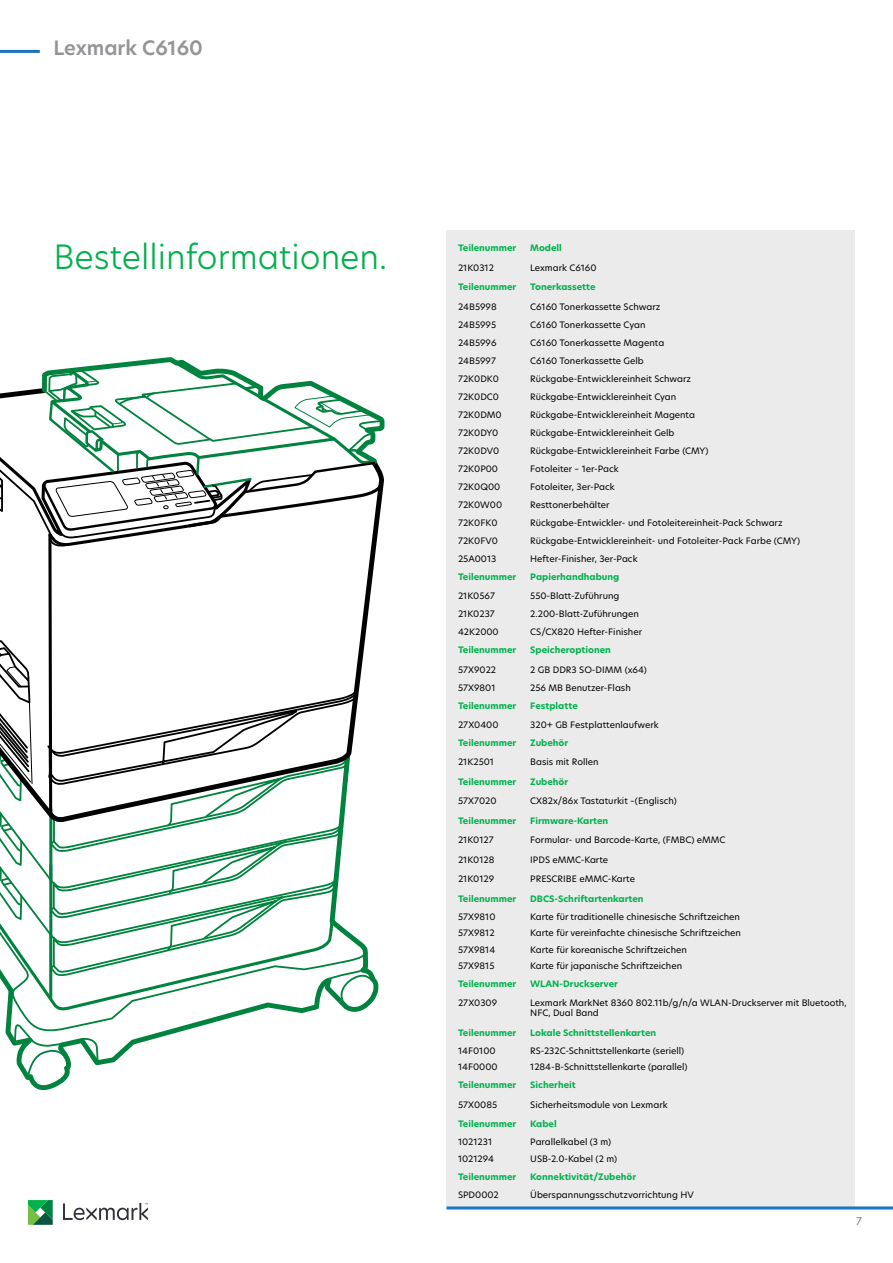
<style>
.page{position:relative;width:893px;height:1263px;background:#fff}
.page>*{position:absolute;margin:0;border:0;box-sizing:border-box;transform-origin:0 0}
.t1{font:300 33px "TP Hero";color:#00b14c}
.t2{font:600 19.5px "TP Hero";color:#939598}
.t3{font:10.5px "TP Hero";color:#7e7e85}
.t4{font:8.7px/9.8px "TP Hero";color:#000}
.t5{font:700 8.7px "TP Hero";color:#00b14c}
</style>
<div class="page">
<div style="left:446px;top:230px;width:409px;height:976px;background:#ecebec"></div>
<hr style="left:446px;top:1206px;width:447px;height:3px;background:#1c75bc">
<svg style="left:63px;top:1203px;width:85px;height:17px"></svg>
<svg style="left:28px;top:1200px;width:25px;height:25px"></svg>
<svg style="left:0;top:945px;width:379px;height:146px"></svg>
<svg style="left:0;top:842px;width:46px;height:103px"></svg>
<svg style="left:0;top:827px;width:23px;height:95px"></svg>
<svg style="left:0;top:547px;width:376px;height:280px"></svg>
<svg style="left:0;top:547px;width:256px;height:267px"></svg>
<svg style="left:46px;top:689px;width:328px;height:315px"></svg>
<svg style="left:0;top:638px;width:33px;height:165px"></svg>
<svg style="left:0;top:357px;width:385px;height:190px"></svg>
<hr style="left:0;top:50px;width:40px;height:3px;background:#1c75bc">
<h2 class="t2" style="left:53px;top:35px;width:151px">Lexmark C6160</h2>
<h1 class="t1" style="left:53px;top:234px;width:335px">Bestellinformationen.</h1>
<p class="t5" style="left:458px;top:242px;width:60px">Teilenummer</p>
<p class="t5" style="left:530px;top:242px;width:33px">Modell</p>
<p class="t4" style="left:458px;top:262px;width:37px">21K0312</p>
<p class="t4" style="left:530px;top:262px;width:68px">Lexmark C6160</p>
<p class="t5" style="left:458px;top:281px;width:60px">Teilenummer</p>
<p class="t5" style="left:530px;top:281px;width:67px">Tonerkassette</p>
<p class="t4" style="left:458px;top:301px;width:40px">24B5998</p>
<p class="t4" style="left:530px;top:301px;width:132px">C6160 Tonerkassette Schwarz</p>
<p class="t4" style="left:458px;top:319px;width:40px">24B5995</p>
<p class="t4" style="left:530px;top:319px;width:117px">C6160 Tonerkassette Cyan</p>
<p class="t4" style="left:458px;top:337px;width:40px">24B5996</p>
<p class="t4" style="left:530px;top:337px;width:136px">C6160 Tonerkassette Magenta</p>
<p class="t4" style="left:458px;top:355px;width:39px">24B5997</p>
<p class="t4" style="left:530px;top:355px;width:115px">C6160 Tonerkassette Gelb</p>
<p class="t4" style="left:458px;top:373px;width:42px">72K0DK0</p>
<p class="t4" style="left:530px;top:373px;width:162px">Rückgabe-Entwicklereinheit Schwarz</p>
<p class="t4" style="left:458px;top:391px;width:43px">72K0DC0</p>
<p class="t4" style="left:530px;top:391px;width:147px">Rückgabe-Entwicklereinheit Cyan</p>
<p class="t4" style="left:458px;top:409px;width:45px">72K0DM0</p>
<p class="t4" style="left:530px;top:409px;width:166px">Rückgabe-Entwicklereinheit Magenta</p>
<p class="t4" style="left:458px;top:427px;width:42px">72K0DY0</p>
<p class="t4" style="left:530px;top:427px;width:146px">Rückgabe-Entwicklereinheit Gelb</p>
<p class="t4" style="left:458px;top:445px;width:43px">72K0DV0</p>
<p class="t4" style="left:530px;top:445px;width:180px">Rückgabe-Entwicklereinheit Farbe (CMY)</p>
<p class="t4" style="left:458px;top:463px;width:42px">72K0P00</p>
<p class="t4" style="left:530px;top:463px;width:90px">Fotoleiter – 1er-Pack</p>
<p class="t4" style="left:458px;top:481px;width:44px">72K0Q00</p>
<p class="t4" style="left:530px;top:481px;width:86px">Fotoleiter, 3er-Pack</p>
<p class="t4" style="left:458px;top:499px;width:46px">72K0W00</p>
<p class="t4" style="left:530px;top:499px;width:81px">Resttonerbehälter</p>
<p class="t4" style="left:458px;top:517px;width:41px">72K0FK0</p>
<p class="t4" style="left:530px;top:517px;width:254px">Rückgabe-Entwickler- und Fotoleitereinheit-Pack Schwarz</p>
<p class="t4" style="left:458px;top:535px;width:41px">72K0FV0</p>
<p class="t4" style="left:530px;top:535px;width:271px">Rückgabe-Entwicklereinheit- und Fotoleiter-Pack Farbe (CMY)</p>
<p class="t4" style="left:458px;top:553px;width:40px">25A0013</p>
<p class="t4" style="left:530px;top:553px;width:109px">Hefter-Finisher, 3er-Pack</p>
<p class="t5" style="left:458px;top:570px;width:60px">Teilenummer</p>
<p class="t5" style="left:530px;top:570px;width:91px">Papierhandhabung</p>
<p class="t4" style="left:458px;top:591px;width:39px">21K0567</p>
<p class="t4" style="left:530px;top:591px;width:91px">550-Blatt-Zuführung</p>
<p class="t4" style="left:458px;top:609px;width:38px">21K0237</p>
<p class="t4" style="left:530px;top:609px;width:110px">2.200-Blatt-Zuführungen</p>
<p class="t4" style="left:458px;top:627px;width:42px">42K2000</p>
<p class="t4" style="left:530px;top:627px;width:113px">CS/CX820 Hefter-Finisher</p>
<p class="t5" style="left:458px;top:644px;width:60px">Teilenummer</p>
<p class="t5" style="left:530px;top:644px;width:82px">Speicheroptionen</p>
<p class="t4" style="left:458px;top:664px;width:40px">57X9022</p>
<p class="t4" style="left:530px;top:664px;width:118px">2 GB DDR3 SO-DIMM (x64)</p>
<p class="t4" style="left:458px;top:682px;width:39px">57X9801</p>
<p class="t4" style="left:530px;top:682px;width:102px">256 MB Benutzer-Flash</p>
<p class="t5" style="left:458px;top:699px;width:60px">Teilenummer</p>
<p class="t5" style="left:530px;top:699px;width:49px">Festplatte</p>
<p class="t4" style="left:458px;top:720px;width:42px">27X0400</p>
<p class="t4" style="left:530px;top:720px;width:130px">320+ GB Festplattenlaufwerk</p>
<p class="t5" style="left:458px;top:737px;width:60px">Teilenummer</p>
<p class="t5" style="left:530px;top:737px;width:40px">Zubehör</p>
<p class="t4" style="left:458px;top:757px;width:38px">21K2501</p>
<p class="t4" style="left:530px;top:757px;width:70px">Basis mit Rollen</p>
<p class="t5" style="left:458px;top:776px;width:60px">Teilenummer</p>
<p class="t5" style="left:530px;top:776px;width:40px">Zubehör</p>
<p class="t4" style="left:458px;top:796px;width:40px">57X7020</p>
<p class="t4" style="left:530px;top:796px;width:148px">CX82x/86x Tastaturkit –(Englisch)</p>
<p class="t5" style="left:458px;top:814px;width:60px">Teilenummer</p>
<p class="t5" style="left:530px;top:814px;width:80px">Firmware-Karten</p>
<p class="t4" style="left:458px;top:835px;width:37px">21K0127</p>
<p class="t4" style="left:530px;top:835px;width:197px">Formular- und Barcode-Karte, (FMBC) eMMC</p>
<p class="t4" style="left:458px;top:854px;width:38px">21K0128</p>
<p class="t4" style="left:530px;top:854px;width:79px">IPDS eMMC-Karte</p>
<p class="t4" style="left:458px;top:874px;width:38px">21K0129</p>
<p class="t4" style="left:530px;top:874px;width:106px">PRESCRIBE eMMC-Karte</p>
<p class="t5" style="left:458px;top:892px;width:60px">Teilenummer</p>
<p class="t5" style="left:530px;top:892px;width:115px">DBCS-Schriftartenkarten</p>
<p class="t4" style="left:458px;top:911px;width:39px">57X9810</p>
<p class="t4" style="left:530px;top:911px;width:211px">Karte für traditionelle chinesische Schriftzeichen</p>
<p class="t4" style="left:458px;top:928px;width:38px">57X9812</p>
<p class="t4" style="left:530px;top:928px;width:212px">Karte für vereinfachte chinesische Schriftzeichen</p>
<p class="t4" style="left:458px;top:944px;width:39px">57X9814</p>
<p class="t4" style="left:530px;top:944px;width:158px">Karte für koreanische Schriftzeichen</p>
<p class="t4" style="left:458px;top:961px;width:38px">57X9815</p>
<p class="t4" style="left:530px;top:961px;width:153px">Karte für japanische Schriftzeichen</p>
<p class="t5" style="left:458px;top:978px;width:60px">Teilenummer</p>
<p class="t5" style="left:530px;top:978px;width:89px">WLAN-Druckserver</p>
<p class="t4" style="left:458px;top:998px;width:41px">27X0309</p>
<p class="t4" style="left:530px;top:998px;width:318px">Lexmark MarkNet 8360 802.11b/g/n/a WLAN-Druckserver mit Bluetooth,<br>NFC, Dual Band</p>
<p class="t5" style="left:458px;top:1026px;width:60px">Teilenummer</p>
<p class="t5" style="left:530px;top:1026px;width:127px">Lokale Schnittstellenkarten</p>
<p class="t4" style="left:458px;top:1045px;width:39px">14F0100</p>
<p class="t4" style="left:530px;top:1045px;width:156px">RS-232C-Schnittstellenkarte (seriell)</p>
<p class="t4" style="left:458px;top:1062px;width:41px">14F0000</p>
<p class="t4" style="left:530px;top:1062px;width:159px">1284-B-Schnittstellenkarte (parallel)</p>
<p class="t5" style="left:458px;top:1079px;width:60px">Teilenummer</p>
<p class="t5" style="left:530px;top:1079px;width:47px">Sicherheit</p>
<p class="t4" style="left:458px;top:1099px;width:41px">57X0085</p>
<p class="t4" style="left:530px;top:1099px;width:139px">Sicherheitsmodule von Lexmark</p>
<p class="t5" style="left:458px;top:1118px;width:60px">Teilenummer</p>
<p class="t5" style="left:530px;top:1118px;width:28px">Kabel</p>
<p class="t4" style="left:458px;top:1137px;width:36px">1021231</p>
<p class="t4" style="left:530px;top:1137px;width:82px">Parallelkabel (3 m)</p>
<p class="t4" style="left:458px;top:1153px;width:38px">1021294</p>
<p class="t4" style="left:530px;top:1153px;width:88px">USB-2.0-Kabel (2 m)</p>
<p class="t5" style="left:458px;top:1170px;width:60px">Teilenummer</p>
<p class="t5" style="left:530px;top:1170px;width:108px">Konnektivität/Zubehör</p>
<p class="t4" style="left:458px;top:1189px;width:42px">SPD0002</p>
<p class="t4" style="left:530px;top:1189px;width:165px">Überspannungsschutzvorrichtung HV</p>
<p class="t3" style="left:856px;top:1214px;width:7px">7</p>
</div>
